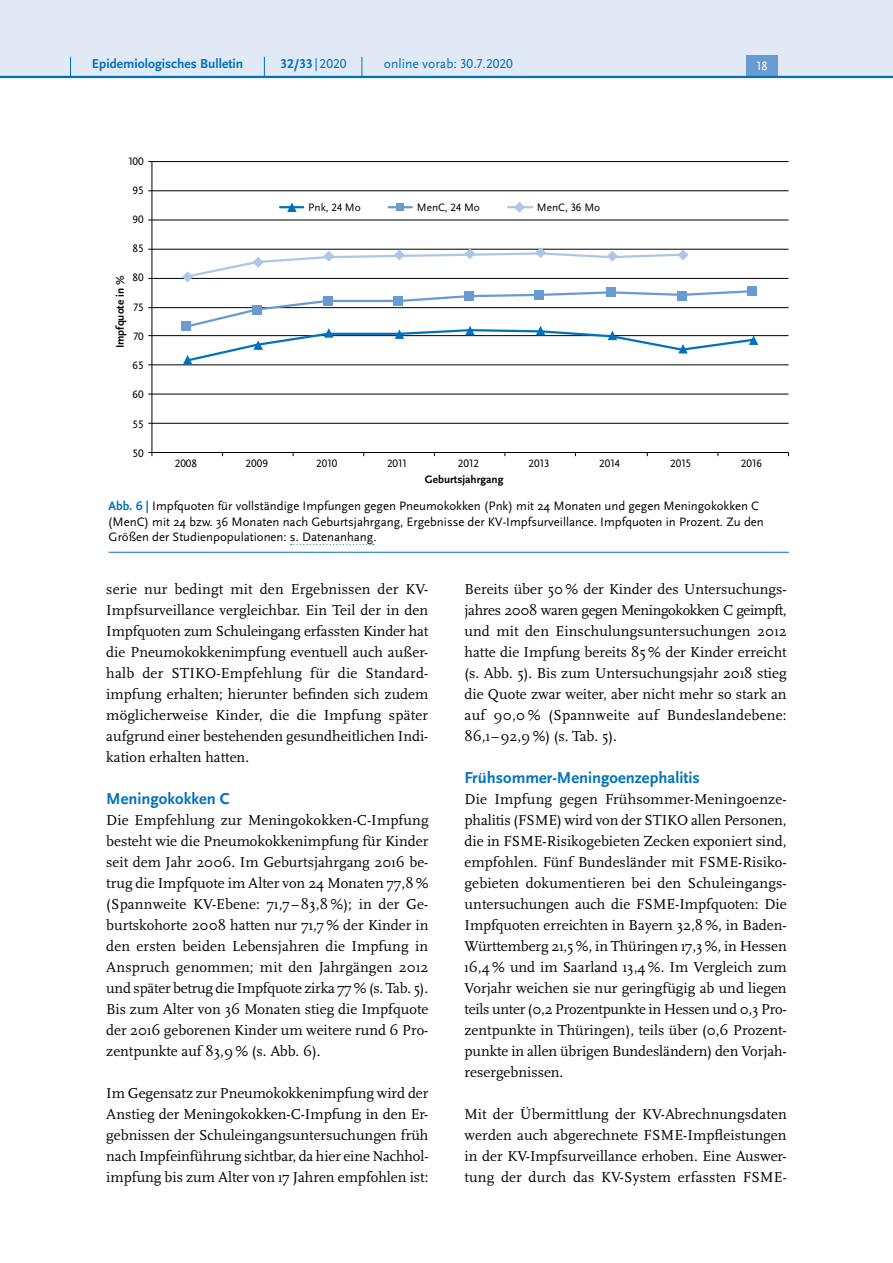
<style>
.page{position:relative;width:893px;height:1263px;background:#fff}
.page>*{position:absolute;margin:0;border:0;box-sizing:border-box;transform-origin:0 0}
.t1{font:700 16.5px "Scala Sans Pro";color:#0072bc}
.P_-_Fließtext{font:15px/21px "Scala Pro";color:#000;text-align:justify}
.t2{font:700 13.5px "Scala Sans Pro";color:#0072bc}
.t3{font:13.5px "Scala Sans Pro";color:#0072bc}
.t4{font:12.75px/15.8px "Scala Sans Pro";color:#000}
.t5{font:12.45px "Scala Sans Pro";color:#fff}
.t6{font:11.25px "Scala Sans Pro";color:#000}
.t7{font:11.25px "Scala Sans Pro";color:#000006}
.t8{font:700 11.25px "Scala Sans Pro";color:#000}
.t9{font:700 11.25px "Scala Sans Pro";color:#000006}
.s1{font-weight:400}
.s2{font-weight:700;color:#0072bc}
</style>
<div class="page">
<hr style="left:152px;top:423px;width:636px;height:1px;background:#000">
<hr style="left:152px;top:394px;width:636px;height:1px;background:#000">
<hr style="left:152px;top:365px;width:636px;height:1px;background:#000">
<hr style="left:152px;top:335px;width:636px;height:1px;background:#000">
<hr style="left:152px;top:307px;width:636px;height:1px;background:#000">
<hr style="left:152px;top:278px;width:636px;height:1px;background:#000">
<hr style="left:152px;top:249px;width:636px;height:1px;background:#000">
<hr style="left:152px;top:220px;width:636px;height:1px;background:#000">
<hr style="left:152px;top:190px;width:636px;height:1px;background:#000">
<hr style="left:152px;top:161px;width:636px;height:1px;background:#000">
<hr style="left:152px;top:162px;width:1px;height:290px;background:#000">
<hr style="left:152px;top:452px;width:636px;height:1px;background:#000">
<svg style="left:183px;top:289px;width:575px;height:75px"></svg>
<div style="left:182px;top:321px;width:9px;height:10px;background:#679bd2"></div>
<div style="left:252px;top:306px;width:10px;height:9px;background:#679bd2"></div>
<div style="left:323px;top:296px;width:9px;height:9px;background:#679bd2"></div>
<div style="left:393px;top:296px;width:10px;height:9px;background:#679bd2"></div>
<div style="left:464px;top:291px;width:9px;height:10px;background:#679bd2"></div>
<div style="left:535px;top:290px;width:9px;height:9px;background:#679bd2"></div>
<div style="left:606px;top:287px;width:10px;height:10px;background:#679bd2"></div>
<div style="left:677px;top:291px;width:9px;height:10px;background:#679bd2"></div>
<div style="left:748px;top:286px;width:9px;height:10px;background:#679bd2"></div>
<svg style="left:182px;top:247px;width:506px;height:35px"></svg>
<svg style="left:287px;top:202px;width:10px;height:10px"></svg>
<hr style="left:389px;top:206px;width:23px;height:2px;background:#679bd2">
<hr style="left:280px;top:206px;width:23px;height:2px;background:#0072bc">
<div style="left:396px;top:203px;width:8px;height:8px;background:#679bd2"></div>
<hr style="left:508px;top:206px;width:24px;height:2px;background:#afc5e7">
<svg style="left:514px;top:202px;width:11px;height:11px"></svg>
<hr style="left:109px;top:552px;width:680px;height:1px;background:#0072bc">
<svg style="left:290px;top:544px;width:84px;height:1px"></svg>
<div style="left:0;top:0;width:893px;height:77px;background:#e1e8f6"></div>
<div style="left:746px;top:55px;width:32px;height:21px;background:#679bd2"></div>
<hr style="left:0;top:76px;width:893px;height:2px;background:#0072bc">
<svg style="left:70px;top:57px;width:1px;height:19px"></svg>
<svg style="left:264px;top:57px;width:1px;height:19px"></svg>
<svg style="left:362px;top:57px;width:1px;height:19px"></svg>
<p class="t2" style="left:92px;top:55px;width:153px">Epidemiologisches Bulletin</p>
<p class="t2" style="left:280px;top:55px;width:68px">32/33 <span class="s1">|2020</span></p>
<p class="t3" style="left:384px;top:55px;width:131px">online vorab: 30.7.2020</p>
<p class="t5" style="left:757px;top:59px;width:13px">18</p>
<p class="t7" style="left:128px;top:154px;width:17px">100</p>
<p class="t7" style="left:133px;top:184px;width:13px">95</p>
<p class="t7" style="left:133px;top:213px;width:13px">90</p>
<p class="t7" style="left:133px;top:242px;width:13px">85</p>
<p class="t7" style="left:133px;top:271px;width:13px">80</p>
<p class="t9" style="left:114px;top:348px;width:74px;rotate:-90deg">Impfquote in %</p>
<p class="t7" style="left:133px;top:300px;width:12px">75</p>
<p class="t7" style="left:133px;top:330px;width:12px">70</p>
<p class="t7" style="left:133px;top:359px;width:13px">65</p>
<p class="t7" style="left:133px;top:388px;width:13px">60</p>
<p class="t7" style="left:133px;top:417px;width:13px">55</p>
<p class="t7" style="left:133px;top:446px;width:13px">50</p>
<p class="t6" style="left:308px;top:201px;width:54px">Pnk, 24 Mo</p>
<p class="t6" style="left:417px;top:201px;width:65px">MenC, 24 Mo</p>
<p class="t6" style="left:537px;top:201px;width:65px">MenC, 36 Mo</p>
<p class="t6" style="left:175px;top:456px;width:24px">2008</p>
<p class="t6" style="left:245px;top:456px;width:24px">2009</p>
<p class="t6" style="left:316px;top:456px;width:23px">2010</p>
<p class="t6" style="left:387px;top:456px;width:21px">2011</p>
<p class="t6" style="left:458px;top:456px;width:23px">2012</p>
<p class="t6" style="left:529px;top:456px;width:22px">2013</p>
<p class="t6" style="left:599px;top:456px;width:22px">2014</p>
<p class="t6" style="left:670px;top:456px;width:23px">2015</p>
<p class="t6" style="left:741px;top:456px;width:23px">2016</p>
<p class="t8" style="left:425px;top:472px;width:80px">Geburtsjahrgang</p>
<p class="t4" style="left:108px;top:498px;width:657px"><span class="s2">Abb. 6 |</span> Impfquoten für vollständige Impfungen gegen Pneumokokken (Pnk) mit 24 Monaten und gegen Meningokokken C (MenC) mit 24 bzw. 36 Monaten nach Geburtsjahrgang, Ergebnisse der KV-Impfsurveillance. Impfquoten in Prozent. Zu den<br>Größen der Studienpopulationen: s. Datenanhang.</p>
<p class="P_-_Fließtext" style="left:106px;top:578px;width:324px">serie nur bedingt mit den Ergebnissen der KV-Impfsurveillance vergleichbar. Ein Teil der in den Impfquoten zum Schuleingang erfassten Kinder hat die Pneumokokkenimpfung eventuell auch außer&shy;halb der STIKO-Empfehlung für die Standard&shy;impfung erhalten; hierunter befinden sich zudem möglicherweise Kinder, die die Impfung später aufgrund einer bestehenden gesundheitlichen Indi&shy;kation erhalten hatten.</p>
<h4 class="t1" style="left:106px;top:788px;width:125px">Meningokokken C</h4>
<p class="P_-_Fließtext" style="left:106px;top:809px;width:324px">Die Empfehlung zur Meningokokken-C-Impfung besteht wie die Pneumokokkenimpfung für Kinder seit dem Jahr 2006. Im Geburtsjahrgang 2016 be&shy;trug die Impfquote im Alter von 24 Monaten 77,8 % (Spannweite KV-Ebene: 71,7–83,8 %); in der Ge&shy;burtskohorte 2008 hatten nur 71,7 % der Kinder in den ersten beiden Lebensjahren die Impfung in Anspruch genommen; mit den Jahrgängen 2012 und später betrug die Impfquote zirka 77 % (s. Tab. 5).<br>Bis zum Alter von 36 Monaten stieg die Impfquote der 2016 geborenen Kinder um weitere rund 6 Pro&shy;zentpunkte auf 83,9 % (s. Abb. 6).</p>
<p class="P_-_Fließtext" style="left:106px;top:1082px;width:324px">Im Gegensatz zur Pneumokokkenimpfung wird der Anstieg der Meningokokken-C-Impfung in den Er&shy;gebnissen der Schuleingangsuntersuchungen früh nach Impfeinführung sichtbar, da hier eine Nachhol&shy;impfung bis zum Alter von 17 Jahren empfohlen ist:</p>
<p class="P_-_Fließtext" style="left:465px;top:578px;width:324px">Bereits über 50 % der Kinder des Untersuchungs&shy;jahres 2008 waren gegen Meningokokken C geimpft, und mit den Einschulungsuntersuchungen 2012 hatte die Impfung bereits 85 % der Kinder erreicht (s. Abb. 5). Bis zum Untersuchungsjahr 2018 stieg die Quote zwar weiter, aber nicht mehr so stark an auf 90,0 % (Spannweite auf Bundeslandebene:<br>86,1–92,9 %) (s. Tab. 5).</p>
<h4 class="t1" style="left:465px;top:767px;width:237px">Frühsommer-Meningoenzephalitis</h4>
<p class="P_-_Fließtext" style="left:465px;top:788px;width:324px">Die Impfung gegen Frühsommer-Meningoenze&shy;phalitis (FSME) wird von der STIKO allen Personen, die in FSME-Risikogebieten Zecken exponiert sind, empfohlen. Fünf Bundesländer mit FSME-Risiko&shy;gebieten dokumentieren bei den Schuleingangs&shy;untersuchungen auch die FSME-Impfquoten: Die Impfquoten erreichten in Bayern 32,8 %, in Baden-Württemberg 21,5 %, in Thüringen 17,3 %, in Hessen 16,4 % und im Saarland 13,4 %. Im Vergleich zum Vorjahr weichen sie nur geringfügig ab und liegen teils unter (0,2 Prozentpunkte in Hessen und 0,3 Pro&shy;zentpunkte in Thüringen), teils über (0,6 Prozent&shy;punkte in allen übrigen Bundesländern) den Vorjah&shy;resergebnissen.</p>
<p class="P_-_Fließtext" style="left:465px;top:1103px;width:324px">Mit der Übermittlung der KV-Abrechnungsdaten werden auch abgerechnete FSME-Impfleistungen in der KV-Impfsurveillance erhoben. Eine Auswer&shy;tung der durch das KV-System erfassten FSME-</p>
</div>
